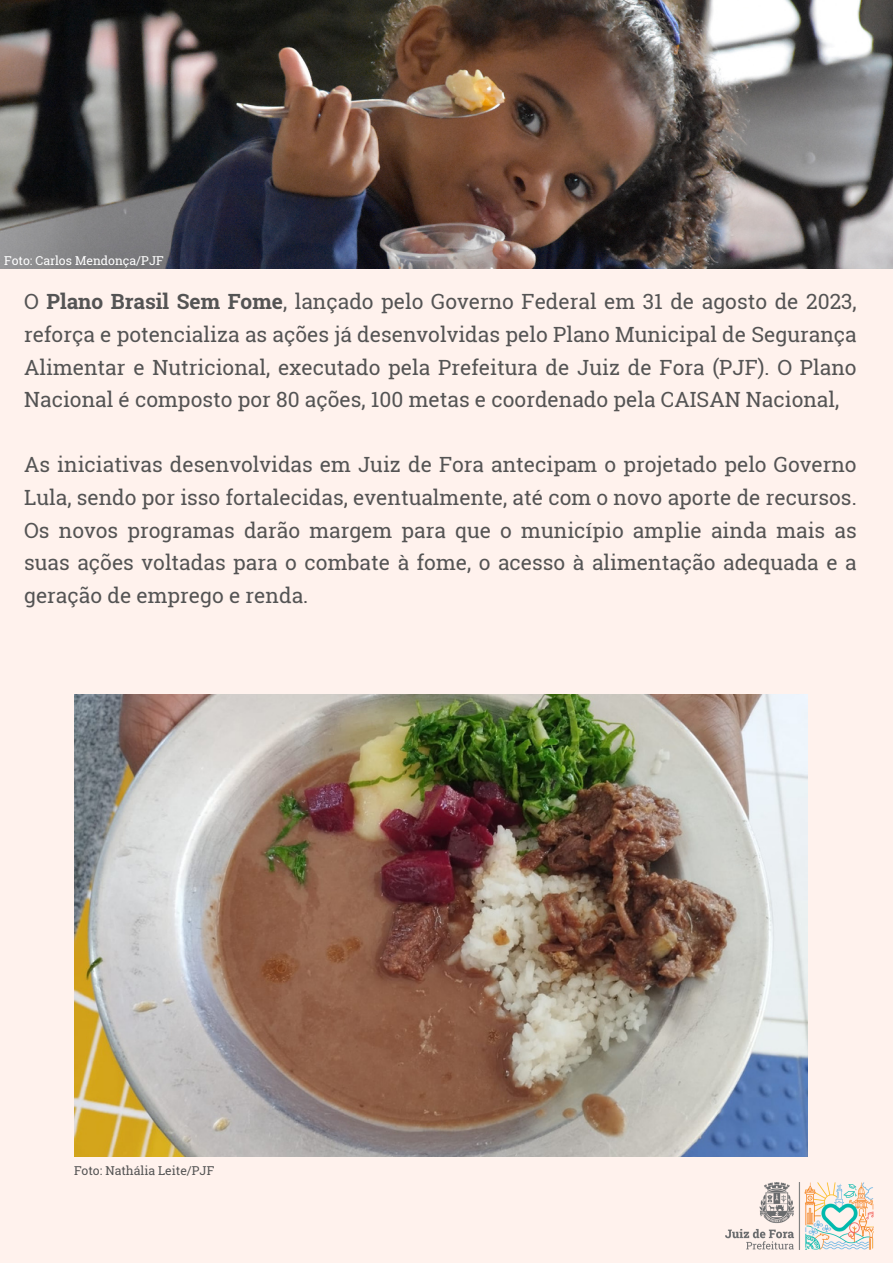
<style>
.page{position:relative;width:893px;height:1264px;background:#fff}
.page>*{position:absolute;margin:0;border:0;box-sizing:border-box;transform-origin:0 0}
.t1{font:21px/32.5px "Roboto Slab";color:#545454;text-align:justify}
.t2{font:12.3px "Roboto Slab";color:#fff}
.t3{font:12.3px "Roboto Slab";color:#545454}
.s1{font-weight:700}
</style>
<div class="page">
<div style="left:0;top:0;width:892px;height:1262px;background:#fff2ed"></div>
<img style="left:725px;top:1182px;width:148px;height:67px">
<img style="left:0;top:0;width:892px;height:268px">
<img style="left:74px;top:694px;width:733px;height:462px">
<p class="t2" style="left:4px;top:252px;width:161px">Foto: Carlos Mendonça/PJF</p>
<p class="t1" style="left:24px;top:285px;width:834px">O <span class="s1">Plano Brasil Sem Fome</span>, lançado pelo Governo Federal em 31 de agosto de 2023, reforça e potencializa as ações já desenvolvidas pelo Plano Municipal de Segurança Alimentar e Nutricional, executado pela Prefeitura de Juiz de Fora (PJF). O Plano Nacional é composto por 80 ações, 100 metas e coordenado pela CAISAN Nacional,</p>
<p class="t1" style="left:24px;top:448px;width:834px">As iniciativas desenvolvidas em Juiz de Fora antecipam o projetado pelo Governo Lula, sendo por isso fortalecidas, eventualmente, até com o novo aporte de recursos.<br>Os novos programas darão margem para que o município amplie ainda mais as suas ações voltadas para o combate à fome, o acesso à alimentação adequada e a geração de emprego e renda.</p>
<p class="t3" style="left:74px;top:1161px;width:142px">Foto: Nathália Leite/PJF</p>
</div>
